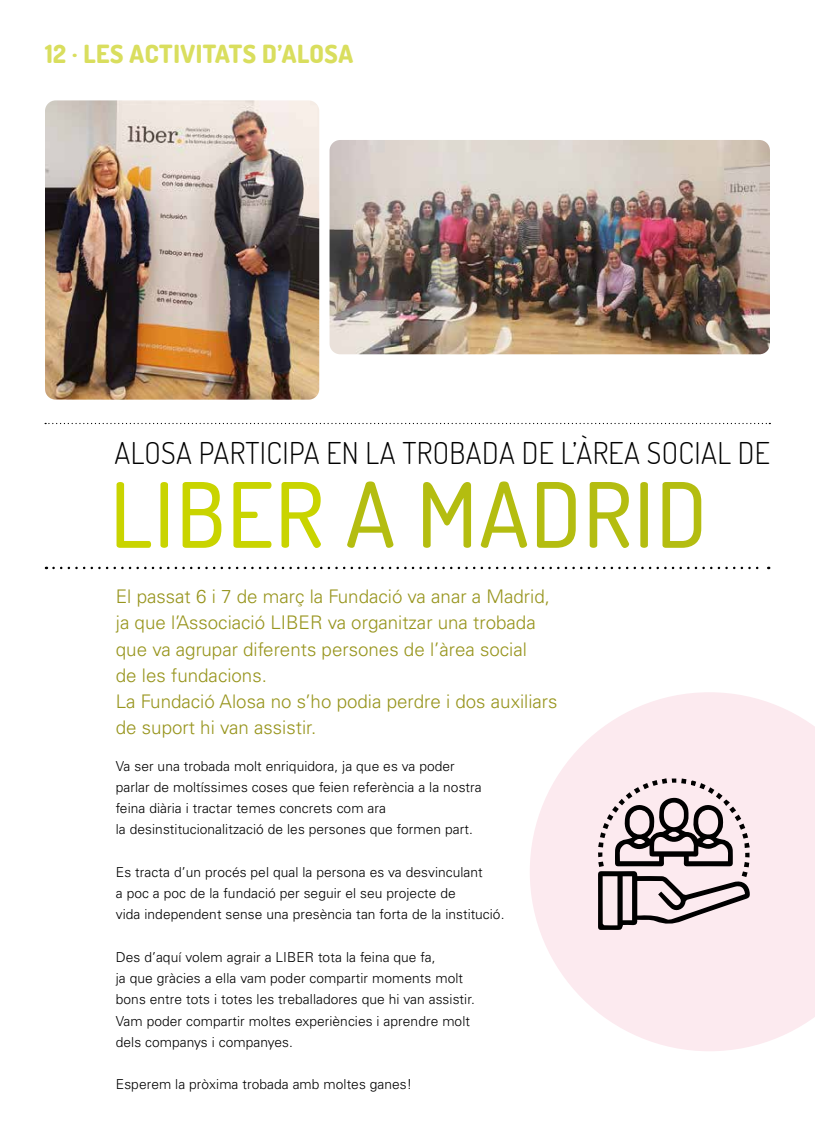
<style>
.page{position:relative;width:815px;height:1134px;background:#fff}
.page>*{position:absolute;margin:0;border:0;box-sizing:border-box;transform-origin:0 0}
.t1{font:500 90px "Dosis";letter-spacing:.02em;color:#b4bd10}
.t2{font:300 30px "Dosis";letter-spacing:.015em;color:#000}
.t3{font:800 25px "Dosis";letter-spacing:.02em;color:#d9de5e}
.t4{font:300 18.75px/26.2px "Univers";color:#98951e}
.t5{font:300 13.75px/21.2px "Univers";letter-spacing:.005em;color:#000}
.s1{color:#c9d400}
</style>
<div class="page">
<svg style="left:530px;top:692px;width:285px;height:359px;fill:#fceaef"></svg>
<img style="left:330px;top:140px;width:440px;height:214px">
<img style="left:45px;top:100px;width:274px;height:300px">
<svg style="left:54px;top:567px;width:715px;height:2px"></svg>
<svg style="left:45px;top:423px;width:725px;height:1px"></svg>
<svg style="left:598px;top:778px;width:152px;height:152px;background:#baadb0"></svg>
<h3 class="t3" style="left:45px;top:38px;width:310px">12 · LES ACTIVITATS D’ALOSA</h3>
<h2 class="t2" style="left:115px;top:434px;width:657px">ALOSA PARTICIPA EN LA TROBADA DE L’ÀREA SOCIAL DE</h2>
<h1 class="t1" style="left:110px;top:456px;width:598px"><span class="s1">LIBER</span> A MADRID</h1>
<p class="t4" style="left:116px;top:583px;width:443px">El passat 6 i 7 de març la Fundació va anar a Madrid, ja que l’Associació LIBER va organitzar una trobada que va agrupar diferents persones de l’àrea social<br>de les fundacions.<br>La Fundació Alosa no s’ho podia perdre i dos auxiliars de suport hi van assistir.</p>
<p class="t5" style="left:116px;top:755px;width:367px">Va ser una trobada molt enriquidora, ja que es va poder parlar de moltíssimes coses que feien referència a la nostra feina diària i tractar temes concrets com ara<br>la desinstitucionalització de les persones que formen part.</p>
<p class="t5" style="left:116px;top:861px;width:390px">Es tracta d’un procés pel qual la persona es va desvinculant<br>a poc a poc de la fundació per seguir el seu projecte de<br>vida independent sense una presència tan forta de la institució.</p>
<p class="t5" style="left:116px;top:946px;width:360px">Des d’aquí volem agrair a LIBER tota la feina que fa,<br>ja que gràcies a ella vam poder compartir moments molt bons entre tots i totes les treballadores que hi van assistir.<br>Vam poder compartir moltes experiències i aprendre molt dels companys i companyes.</p>
<p class="t5" style="left:116px;top:1074px;width:298px">Esperem la pròxima trobada amb moltes ganes!</p>
</div>
